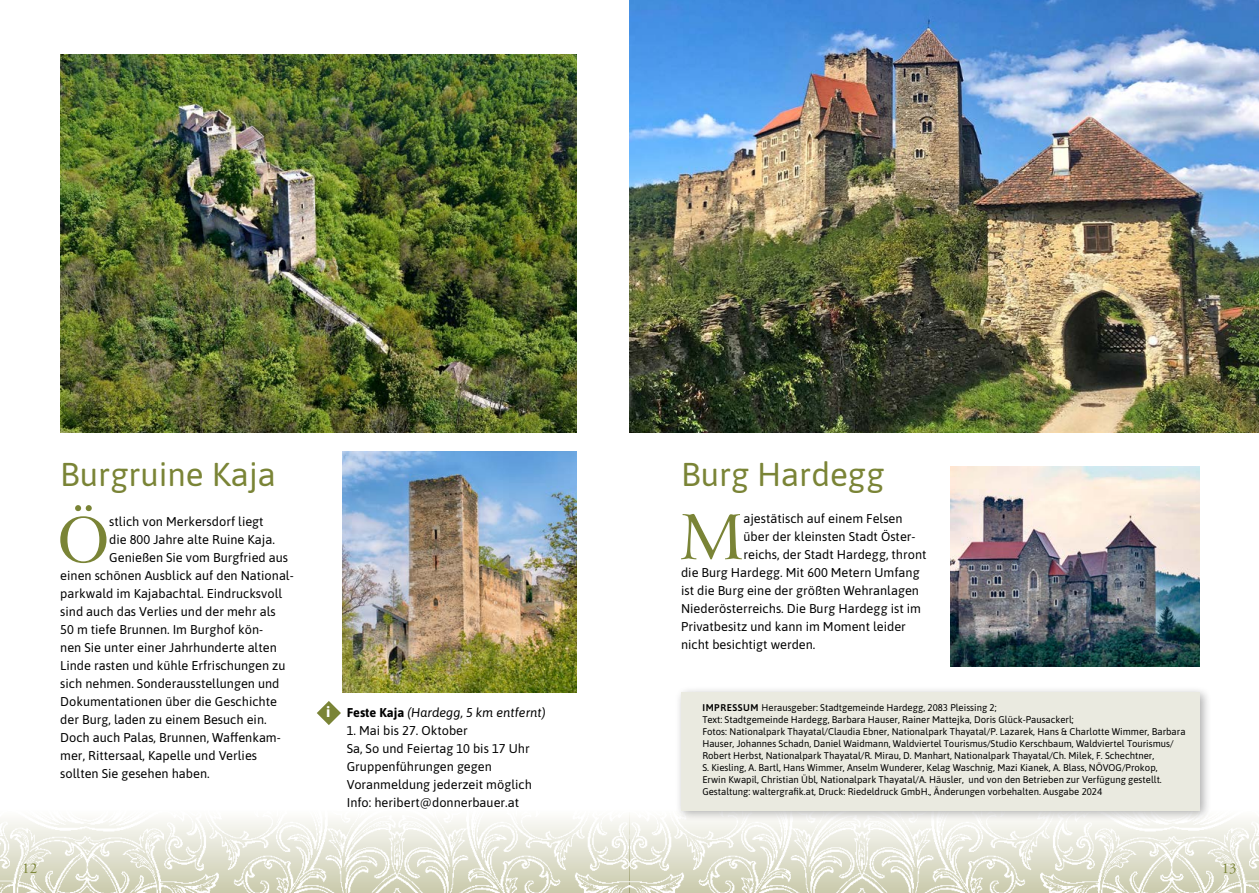
<style>
.page{position:relative;width:1259px;height:893px;background:#fff}
.page>*{position:absolute;margin:0;border:0;box-sizing:border-box;transform-origin:0 0}
.t1{font:62.1px "Arrus BT";color:#7a8436}
.t2{font:33px "Asap";color:#7a8436}
.t3{font:700 15.75px "Myriad Pro";color:#fff}
.t4{font:15px "Adobe Garamond Pro";color:#7a8436}
.t5{font:12.75px/18px "Asap";color:#000}
.t6{font:italic 12.75px "Asap";color:#000}
.t7{font:9.75px/12px "Asap";color:#000}
.s1{font-weight:700;font-style:normal}
.s2{font-weight:600}
</style>
<div class="page">
<img style="left:629px;top:814px;width:630px;height:79px">
<svg style="left:0;top:819px;width:629px;height:74px"></svg>
<img style="left:60px;top:54px;width:516px;height:378px">
<img style="left:342px;top:452px;width:234px;height:240px">
<svg style="left:317px;top:701px;width:24px;height:24px"></svg>
<img style="left:629px;top:0;width:630px;height:432px">
<img style="left:950px;top:467px;width:249px;height:199px">
<div style="left:675px;top:686px;width:536px;height:136px;background:#000;opacity:.45"></div>
<div style="left:681px;top:692px;width:518px;height:118px;background:#eaeae0"></div>
<h2 class="t2" style="left:60px;top:451px;width:217px">Burgruine Kaja</h2>
<h1 class="t1" style="left:57px;top:502px;width:53px">Ö</h1>
<p class="t5" style="left:109px;top:512px;width:156px">stlich von Merkersdorf liegt</p>
<p class="t5" style="left:109px;top:530px;width:167px">die 800 Jahre alte Ruine Kaja.</p>
<p class="t5" style="left:109px;top:548px;width:180px">Genießen Sie vom Burgfried aus</p>
<p class="t5" style="left:60px;top:566px;width:235px">einen schönen Ausblick auf den National-</p>
<p class="t5" style="left:60px;top:584px;width:223px">parkwald im Kajabachtal. Eindrucksvoll</p>
<p class="t5" style="left:60px;top:602px;width:217px">sind auch das Verlies und der mehr als</p>
<p class="t5" style="left:60px;top:620px;width:204px">50 m tiefe Brunnen. Im Burghof kön-</p>
<p class="t5" style="left:60px;top:638px;width:218px">nen Sie unter einer Jahrhunderte alten</p>
<p class="t5" style="left:60px;top:656px;width:227px">Linde rasten und kühle Erfrischungen zu</p>
<p class="t5" style="left:60px;top:674px;width:221px">sich nehmen. Sonderausstellungen und</p>
<p class="t5" style="left:60px;top:692px;width:218px">Dokumentationen über die Geschichte</p>
<p class="t5" style="left:60px;top:710px;width:208px">der Burg, laden zu einem Besuch ein.</p>
<p class="t5" style="left:60px;top:728px;width:222px">Doch auch Palas, Brunnen, Waffenkam-</p>
<p class="t5" style="left:60px;top:746px;width:198px">mer, Rittersaal, Kapelle und Verlies</p>
<p class="t5" style="left:60px;top:764px;width:151px">sollten Sie gesehen haben.</p>
<p class="t3" style="left:326px;top:702px;width:6px">i</p>
<p class="t6" style="left:347px;top:704px;width:201px"><span class="s1">Feste Kaja</span> (Hardegg, 5 km entfernt)</p>
<p class="t5" style="left:347px;top:721px;width:187px">1. Mai bis 27. Oktober<br>Sa, So und Feiertag 10 bis 17 Uhr<br>Gruppenführungen gegen<br>Voranmeldung jederzeit möglich<br>Info: heribert@donnerbauer.at</p>
<h2 class="t2" style="left:681px;top:451px;width:205px">Burg Hardegg</h2>
<h1 class="t1" style="left:679px;top:499px;width:66px">M</h1>
<p class="t5" style="left:743px;top:509px;width:161px">ajestätisch auf einem Felsen</p>
<p class="t5" style="left:743px;top:527px;width:174px">über der kleinsten Stadt Öster-</p>
<p class="t5" style="left:743px;top:545px;width:185px">reichs, der Stadt Hardegg, thront</p>
<p class="t5" style="left:681px;top:563px;width:240px">die Burg Hardegg. Mit 600 Metern Umfang</p>
<p class="t5" style="left:681px;top:581px;width:239px">ist die Burg eine der größten Wehranlagen</p>
<p class="t5" style="left:681px;top:599px;width:241px">Niederösterreichs. Die Burg Hardegg ist im</p>
<p class="t5" style="left:681px;top:617px;width:226px">Privatbesitz und kann im Moment leider</p>
<p class="t5" style="left:681px;top:635px;width:136px">nicht besichtigt werden.</p>
<p class="t7" style="left:702px;top:701px;width:485px"><span class="s2">IMPRESSUM</span> Herausgeber: Stadtgemeinde Hardegg, 2083 Pleissing 2;<br>Text: Stadtgemeinde Hardegg, Barbara Hauser, Rainer Mattejka, Doris Glück-Pausackerl;<br>Fotos: Nationalpark Thayatal/Claudia Ebner, Nationalpark Thayatal/P. Lazarek, Hans &amp; Charlotte Wimmer, Barbara Hauser, Johannes Schadn, Daniel Waidmann, Waldviertel Tourismus/Studio Kerschbaum, Waldviertel Tourismus/ Robert Herbst, Nationalpark Thayatal/R. Mirau, D. Manhart, Nationalpark Thayatal/Ch. Milek, F. Schechtner,<br>S. Kiesling, A. Bartl, Hans Wimmer, Anselm Wunderer, Kelag Waschnig, Mazi Kianek, A. Blass, NÖVOG/Prokop,<br>Erwin Kwapil, Christian Übl, Nationalpark Thayatal/A. Häusler, und von den Betrieben zur Verfügung gestellt.<br>Gestaltung: waltergrafik.at, Druck: Riedeldruck GmbH., Änderungen vorbehalten. Ausgabe 2024</p>
<p class="t4" style="left:22px;top:860px;width:16px">12</p>
<p class="t4" style="left:1221px;top:860px;width:16px">13</p>
</div>
